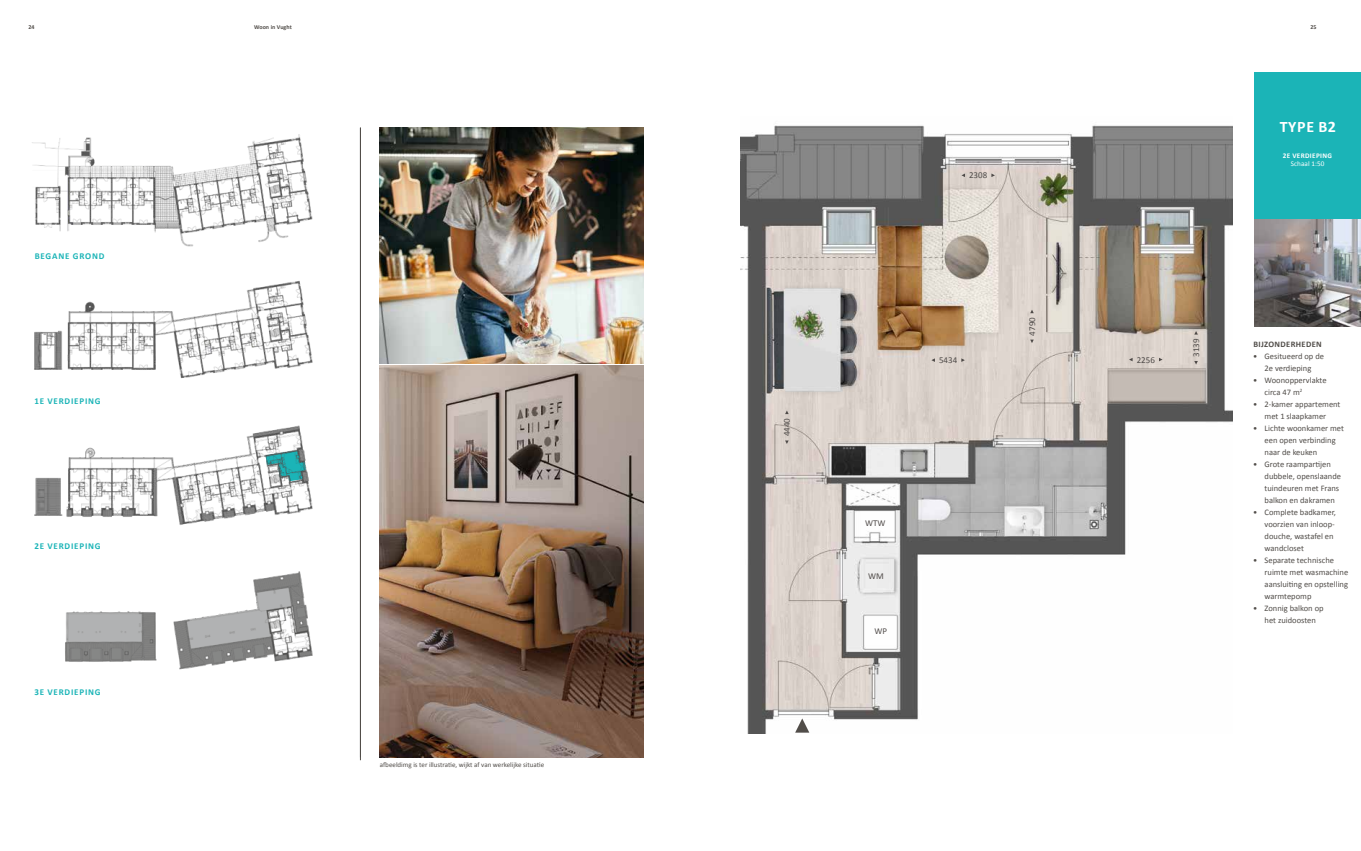
<style>
.page{position:relative;width:1361px;height:851px;background:#fff}
.page>*{position:absolute;margin:0;border:0;box-sizing:border-box;transform-origin:0 0}
.t1{font:700 16px "Calibri";letter-spacing:.04em;color:#fff}
.t2{font:700 9px "Calibri";letter-spacing:.09em;color:#1bb4b7}
.t3{font:9px "Calibri";color:#4e4a48}
.t4{font:9px "Calibri";color:#514c4a}
.t5{font:8.5px/12px "Calibri";color:#514d49}
.t6{font:700 8.5px "Calibri";letter-spacing:.04em;color:#514d49}
.t7{font:700 7.1px "Calibri";letter-spacing:.05em;color:#fff}
.t8{font:7.1px "Calibri";letter-spacing:.01em;color:#fff}
.t9{font:7px "Calibri";color:#514d49}
.t10{font:700 6px "Calibri";letter-spacing:.01em;color:#514d49}
</style>
<div class="page">
<img style="left:740px;top:125px;width:492px;height:608px">
<div style="left:1254px;top:72px;width:107px;height:147px;background:#1bb4b7"></div>
<img style="left:1254px;top:219px;width:107px;height:107px">
<svg style="left:795px;top:718px;width:14px;height:14px"></svg>
<svg style="left:961px;top:173px;width:4px;height:4px"></svg>
<svg style="left:991px;top:173px;width:4px;height:4px"></svg>
<svg style="left:931px;top:358px;width:4px;height:4px"></svg>
<svg style="left:961px;top:358px;width:4px;height:4px"></svg>
<svg style="left:785px;top:440px;width:3px;height:4px"></svg>
<svg style="left:785px;top:410px;width:3px;height:4px"></svg>
<svg style="left:1030px;top:339px;width:4px;height:4px"></svg>
<svg style="left:1030px;top:309px;width:4px;height:4px"></svg>
<svg style="left:1194px;top:361px;width:4px;height:3px"></svg>
<svg style="left:1194px;top:331px;width:4px;height:3px"></svg>
<img style="left:65px;top:571px;width:248px;height:99px">
<img style="left:32px;top:134px;width:281px;height:113px">
<img style="left:34px;top:281px;width:279px;height:97px">
<img style="left:34px;top:425px;width:279px;height:100px">
<hr style="left:360px;top:128px;width:1px;height:632px;background:#514d49">
<img style="left:380px;top:128px;width:263px;height:235px">
<img style="left:380px;top:366px;width:263px;height:391px">
<p class="t10" style="left:28px;top:23px;width:8px">24</p>
<p class="t10" style="left:254px;top:23px;width:39px">Woon in Vught</p>
<p class="t10" style="left:1310px;top:23px;width:8px">25</p>
<h1 class="t1" style="left:1279px;top:117px;width:58px">TYPE B2</h1>
<p class="t2" style="left:35px;top:250px;width:71px">BEGANE GROND</p>
<p class="t2" style="left:35px;top:395px;width:68px">1E VERDIEPING</p>
<p class="t2" style="left:35px;top:540px;width:68px">2E VERDIEPING</p>
<p class="t2" style="left:35px;top:686px;width:68px">3E VERDIEPING</p>
<p class="t9" style="left:380px;top:759px;width:166px">afbeeldimg is ter illustratie, wijkt af van werkelijke situatie</p>
<p class="t3" style="left:781px;top:436px;width:20px;rotate:-90deg">4440</p>
<p class="t3" style="left:969px;top:170px;width:20px">2308</p>
<p class="t7" style="left:1283px;top:151px;width:51px">2E VERDIEPING</p>
<p class="t8" style="left:1290px;top:159px;width:35px">Schaal 1:50</p>
<p class="t3" style="left:1026px;top:335px;width:20px;rotate:-90deg">4790</p>
<p class="t3" style="left:939px;top:354px;width:20px">5434</p>
<p class="t3" style="left:1136px;top:354px;width:20px">2256</p>
<p class="t3" style="left:1190px;top:357px;width:20px;rotate:-90deg">3139</p>
<p class="t4" style="left:865px;top:517px;width:22px">WTW</p>
<p class="t4" style="left:868px;top:570px;width:17px">WM</p>
<p class="t4" style="left:874px;top:625px;width:14px">WP</p>
<p class="t6" style="left:1253px;top:339px;width:70px">BIJZONDERHEDEN</p>
<p class="t5" style="left:1253px;top:350px;width:72px;text-align:center">• Gesitueerd op de<br>2e verdieping</p>
<p class="t5" style="left:1264px;top:374px;width:63px;text-indent:-11px">• Woonoppervlakte circa 47 m<sup>2</sup></p>
<p class="t5" style="left:1253px;top:398px;width:89px;text-align:center">• 2-kamer appartement met 1 slaapkamer</p>
<p class="t5" style="left:1264px;top:422px;width:81px;text-indent:-11px">• Lichte woonkamer met een open verbinding naar de keuken</p>
<p class="t5" style="left:1264px;top:458px;width:78px;text-indent:-11px">• Grote raampartijen dubbele, openslaande tuindeuren met Frans balkon en dakramen</p>
<p class="t5" style="left:1264px;top:506px;width:73px;text-indent:-11px">• Complete badkamer, voorzien van inloop&shy;douche, wastafel en wandcloset</p>
<p class="t5" style="left:1264px;top:554px;width:85px;text-indent:-11px">• Separate technische ruimte met wasmachine aansluiting en opstelling warmtepomp</p>
<p class="t5" style="left:1253px;top:602px;width:72px;text-align:center">• Zonnig balkon op het zuidoosten</p>
</div>
